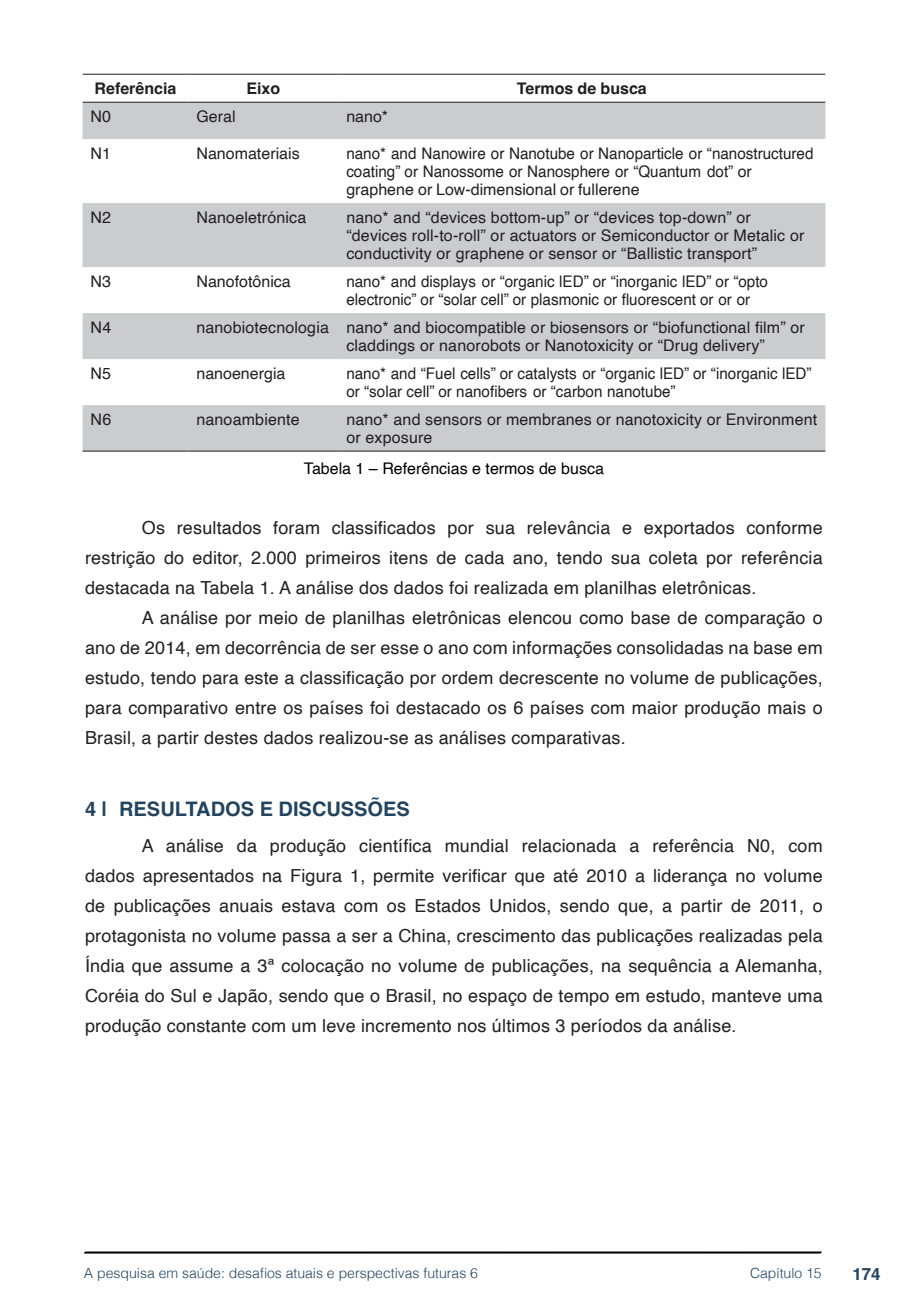
<style>
.page{position:relative;width:908px;height:1304px;background:#fff}
.page>*{position:absolute;margin:0;border:0;box-sizing:border-box;transform-origin:0 0}
.t1{font:700 20px "Helvetica";color:#23445f}
.t2{font:18px/30px "Helvetica";letter-spacing:.01em;color:#231f20;text-align:justify}
.t3{font:700 16.8px "Helvetica";color:#23445f}
.t4{font:16px/18px "Helvetica";color:#231f20}
.t5{font:16px/18px "Helvetica";color:#231f20;scale:.95 1}
.t6{font:16px "Helvetica";color:#000}
.t7{font:700 16px "Helvetica";color:#231f20}
.t8{font:300 14px "Helvetica";color:#23445f}
</style>
<div class="page">
<svg style="left:84px;top:1251px;width:737px;height:3px;background:#515151"></svg>
<svg style="left:83px;top:103px;width:742px;height:348px;fill:#cbccce"></svg>
<hr style="left:83px;top:451px;width:105px;height:1px;background:#231f20">
<hr style="left:188px;top:451px;width:150px;height:1px;background:#231f20">
<hr style="left:338px;top:451px;width:487px;height:1px;background:#231f20">
<hr style="left:83px;top:74px;width:105px;height:1px;background:#231f20">
<hr style="left:188px;top:74px;width:150px;height:1px;background:#231f20">
<hr style="left:338px;top:74px;width:487px;height:1px;background:#231f20">
<hr style="left:83px;top:102px;width:105px;height:1px;background:#231f20">
<hr style="left:188px;top:102px;width:150px;height:1px;background:#231f20">
<hr style="left:338px;top:102px;width:487px;height:1px;background:#231f20">
<p class="t7" style="left:94px;top:79px;width:83px">Referência</p>
<p class="t7" style="left:246px;top:79px;width:35px">Eixo</p>
<p class="t7" style="left:516px;top:79px;width:131px">Termos de busca</p>
<p class="t4" style="left:91px;top:108px;width:22px">N0</p>
<p class="t4" style="left:196px;top:108px;width:41px">Geral</p>
<p class="t4" style="left:346px;top:108px;width:43px">nano*</p>
<p class="t4" style="left:91px;top:145px;width:22px">N1</p>
<p class="t4" style="left:196px;top:145px;width:105px">Nanomateriais</p>
<p class="t5" style="left:346px;top:145px;width:493px">nano* and Nanowire or Nanotube or Nanoparticle or “nanostructured coating” or Nanossome or Nanosphere or “Quantum dot” or graphene or Low-dimensional or fullerene</p>
<p class="t4" style="left:91px;top:209px;width:22px">N2</p>
<p class="t4" style="left:196px;top:209px;width:111px">Nanoeletrónica</p>
<p class="t4" style="left:346px;top:209px;width:459px">nano* and “devices bottom-up” or “devices top-down” or “devices roll-to-roll” or actuators or Semiconductor or Metalic or conductivity or graphene or sensor or “Ballistic transport”</p>
<p class="t4" style="left:91px;top:273px;width:22px">N3</p>
<p class="t4" style="left:196px;top:273px;width:96px">Nanofotônica</p>
<p class="t5" style="left:346px;top:273px;width:445px">nano* and displays or “organic lED” or “inorganic lED” or “opto electronic” or “solar cell” or plasmonic or fluorescent or or or</p>
<p class="t4" style="left:91px;top:319px;width:22px">N4</p>
<p class="t4" style="left:346px;top:319px;width:460px;text-indent:-150px">nanobiotecnologia nano* and biocompatible or biosensors or “biofunctional film” or claddings or nanorobots or Nanotoxicity or “Drug delivery”</p>
<p class="t4" style="left:91px;top:365px;width:22px">N5</p>
<p class="t4" style="left:196px;top:365px;width:90px">nanoenergia</p>
<p class="t5" style="left:346px;top:365px;width:491px">nano* and “Fuel cells” or catalysts or “organic lED” or “inorganic lED” or “solar cell” or nanofibers or “carbon nanotube”</p>
<p class="t4" style="left:91px;top:411px;width:22px">N6</p>
<p class="t4" style="left:196px;top:411px;width:105px">nanoambiente</p>
<p class="t4" style="left:346px;top:411px;width:472px">nano* and sensors or membranes or nanotoxicity or Environment or exposure</p>
<p class="t6" style="left:304px;top:456px;width:301px">Tabela 1 – Referências e termos de busca</p>
<p class="t2" style="left:85px;top:513px;width:738px;text-indent:57px">Os resultados foram classificados por sua relevância e exportados conforme restrição do editor, 2.000 primeiros itens de cada ano, tendo sua coleta por referência destacada na Tabela 1. A análise dos dados foi realizada em planilhas eletrônicas.</p>
<p class="t2" style="left:85px;top:603px;width:738px;text-indent:57px">A análise por meio de planilhas eletrônicas elencou como base de comparação o ano de 2014, em decorrência de ser esse o ano com informações consolidadas na base em estudo, tendo para este a classificação por ordem decrescente no volume de publicações, para comparativo entre os países foi destacado os 6 países com maior produção mais o Brasil, a partir destes dados realizou-se as análises comparativas.</p>
<p class="t1" style="left:85px;top:797px;width:326px">4 | RESULTADOS E DISCUSSÕES</p>
<p class="t2" style="left:85px;top:831px;width:738px;text-indent:57px">A análise da produção científica mundial relacionada a referência N0, com dados apresentados na Figura 1, permite verificar que até 2010 a liderança no volume de publicações anuais estava com os Estados Unidos, sendo que, a partir de 2011, o protagonista no volume passa a ser a China, crescimento das publicações realizadas pela Índia que assume a 3ª colocação no volume de publicações, na sequência a Alemanha, Coréia do Sul e Japão, sendo que o Brasil, no espaço de tempo em estudo, manteve uma produção constante com um leve incremento nos últimos 3 períodos da análise.</p>
<p class="t8" style="left:84px;top:1261px;width:395px">A pesquisa em saúde: desafios atuais e perspectivas futuras 6</p>
<p class="t8" style="left:749px;top:1261px;width:73px">Capítulo 15</p>
<p class="t3" style="left:851px;top:1264px;width:30px">174</p>
</div>
